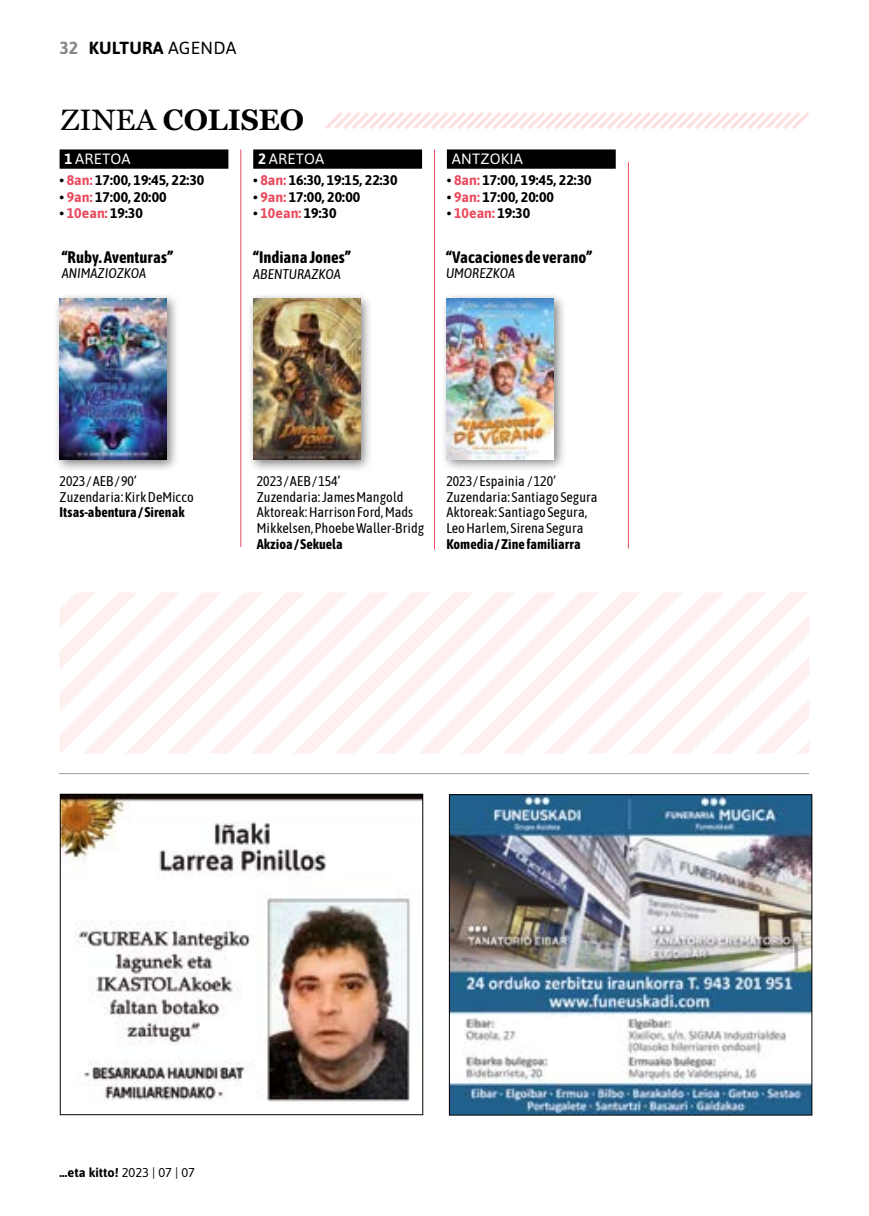
<style>
.page{position:relative;width:869px;height:1216px;background:#fff}
.page>*{position:absolute;margin:0;border:0;box-sizing:border-box;transform-origin:0 0}
.t1{font:700 29.75px "Miller Text";color:#000}
.t2{font:700 17.5px "Asap";letter-spacing:.01em;color:#000}
.t3{font:700 16.62px "Asap Condensed";color:#000}
.t4{font:14.88px "Asap";letter-spacing:.01em;color:#fff}
.t5{font:14px/15.8px "Asap Condensed";color:#000}
.t6{font:700 14px "Asap";color:#000}
.t7{font:700 14px "Asap Condensed";color:#000}
.t8{font:italic 14px "Asap Condensed";color:#000}
.t9{font:700 12.78px "Asap";color:#000}
.s1{color:#878787}
.s2{font-weight:400}
.s3{font-family:"Miller Text Roman";font-weight:400}
.s4{font-weight:700}
.s5{color:#ea4b5e}
</style>
<div class="page">
<hr style="left:59px;top:773px;width:749px;height:1px;background:#9d9d9c">
<div style="left:60px;top:149px;width:168px;height:20px;background:#000"></div>
<div style="left:253px;top:149px;width:169px;height:20px;background:#000"></div>
<div style="left:446px;top:149px;width:169px;height:20px;background:#000"></div>
<svg style="left:326px;top:112px;width:483px;height:17px"></svg>
<hr style="left:240px;top:149px;width:1px;height:398px;background:#ea4b5e">
<hr style="left:434px;top:149px;width:1px;height:400px;background:#ea4b5e">
<hr style="left:627px;top:162px;width:1px;height:386px;background:#ea4b5e">
<div style="left:54px;top:293px;width:124px;height:178px;background:#000;opacity:.5"></div>
<img style="left:60px;top:298px;width:106px;height:161px">
<div style="left:248px;top:293px;width:124px;height:178px;background:#000;opacity:.5"></div>
<img style="left:253px;top:298px;width:107px;height:161px">
<div style="left:441px;top:293px;width:124px;height:178px;background:#000;opacity:.5"></div>
<img style="left:446px;top:298px;width:107px;height:161px">
<svg style="left:60px;top:593px;width:749px;height:160px"></svg>
<img style="left:450px;top:796px;width:359px;height:317px">
<div style="left:448px;top:794px;width:363px;height:321px;border:1px solid #000"></div>
<img style="left:62px;top:795px;width:359px;height:307px">
<div style="left:60px;top:793px;width:363px;height:322px;border:1px solid #000"></div>
<p class="t2" style="left:60px;top:36px;width:178px"><span class="s1">32</span> KULTURA <span class="s2">AGENDA</span></p>
<h1 class="t1" style="left:61px;top:102px;width:244px"><span class="s3">ZINEA</span> COLISEO</h1>
<p class="t4" style="left:64px;top:149px;width:67px"><span class="s4">1</span> ARETOA</p>
<p class="t6" style="left:60px;top:170px;width:146px">• <span class="s5">8an:</span> 17:00, 19:45, 22:30</p>
<p class="t6" style="left:60px;top:187px;width:109px">• <span class="s5">9an:</span> 17:00, 20:00</p>
<p class="t6" style="left:60px;top:203px;width:85px">• <span class="s5">10ean:</span> 19:30</p>
<p class="t3" style="left:62px;top:246px;width:112px">“Ruby. Aventuras”</p>
<p class="t8" style="left:62px;top:264px;width:86px">ANIMAZIOZKOA</p>
<p class="t4" style="left:258px;top:149px;width:67px"><span class="s4">2</span> ARETOA</p>
<p class="t6" style="left:253px;top:170px;width:146px">• <span class="s5">8an:</span> 16:30, 19:15, 22:30</p>
<p class="t6" style="left:253px;top:187px;width:109px">• <span class="s5">9an:</span> 17:00, 20:00</p>
<p class="t6" style="left:253px;top:203px;width:85px">• <span class="s5">10ean:</span> 19:30</p>
<p class="t3" style="left:253px;top:246px;width:99px">“Indiana Jones”</p>
<p class="t8" style="left:253px;top:265px;width:89px">ABENTURAZKOA</p>
<p class="t4" style="left:451px;top:149px;width:72px">ANTZOKIA</p>
<p class="t6" style="left:446px;top:170px;width:146px">• <span class="s5">8an:</span> 17:00, 19:45, 22:30</p>
<p class="t6" style="left:446px;top:187px;width:109px">• <span class="s5">9an:</span> 17:00, 20:00</p>
<p class="t6" style="left:446px;top:203px;width:85px">• <span class="s5">10ean:</span> 19:30</p>
<p class="t3" style="left:446px;top:246px;width:147px">“Vacaciones de verano”</p>
<p class="t8" style="left:446px;top:264px;width:71px">UMOREZKOA</p>
<p class="t5" style="left:60px;top:472px;width:136px">2023 / AEB / 90’<br>Zuzendaria: Kirk DeMicco</p>
<p class="t7" style="left:60px;top:503px;width:127px">Itsas-abentura / Sirenak</p>
<p class="t5" style="left:257px;top:472px;width:169px">2023 / AEB / 154’<br>Zuzendaria: James Mangold<br>Aktoreak: Harrison Ford, Mads<br>Mikkelsen, Phoebe Waller-Bridg</p>
<p class="t7" style="left:257px;top:534px;width:87px">Akzioa / Sekuela</p>
<p class="t5" style="left:446px;top:472px;width:153px">2023 / Espainia / 120’<br>Zuzendaria: Santiago Segura<br>Aktoreak: Santiago Segura,<br>Leo Harlem, Sirena Segura</p>
<p class="t7" style="left:446px;top:534px;width:136px">Komedia / Zine familiarra</p>
<p class="t9" style="left:60px;top:1162px;width:137px">…eta kitto! <span class="s2">2023 | 07 | 07</span></p>
</div>
